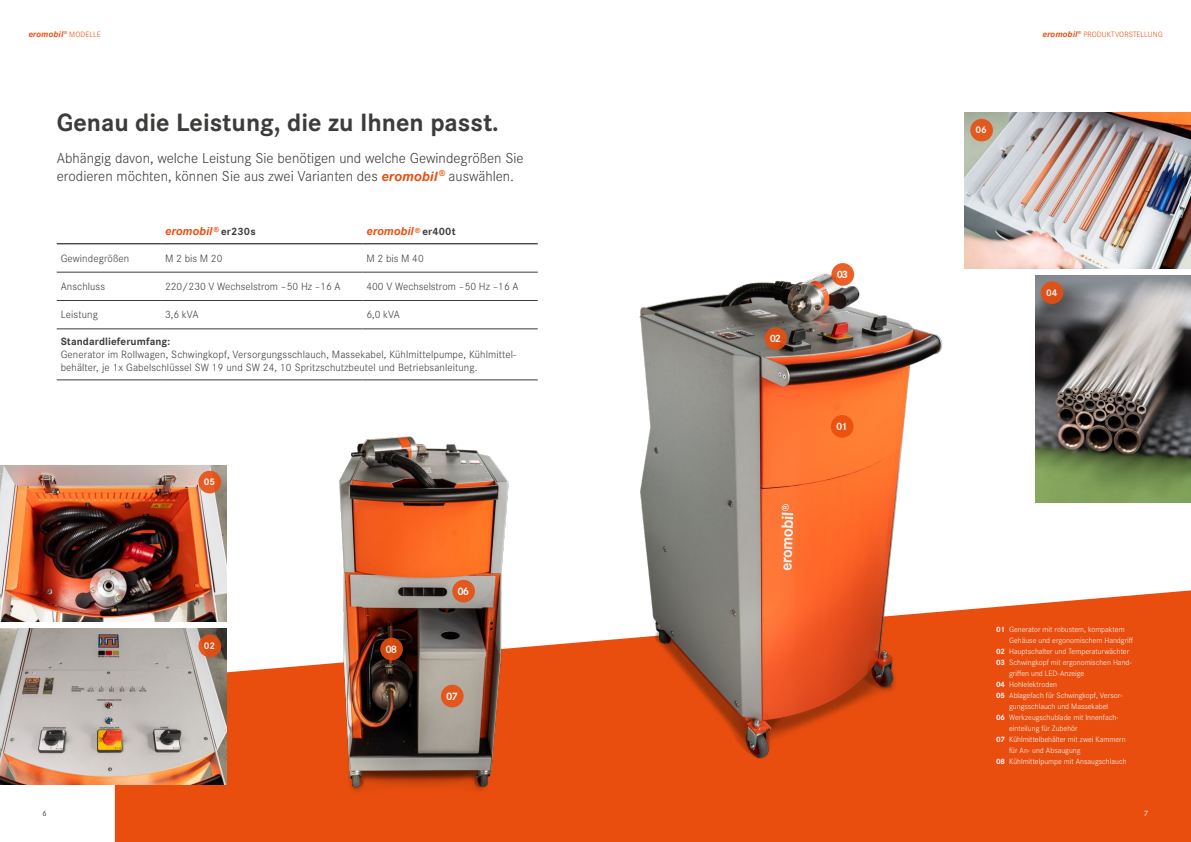
<style>
.page{position:relative;width:1191px;height:842px;background:#fff}
.page>*{position:absolute;margin:0;border:0;box-sizing:border-box;transform-origin:0 0}
.t1{font:700 26px "Corporate S";color:#3c3c3b}
.t2{font:300 15px/18px "Corporate S";color:#3c3c3b}
.t3{font:700 11.2px "Corporate S";color:#fff}
.t4{font:300 11px/13.2px "Corporate S";letter-spacing:.01em;color:#3c3c3b}
.t5{font:italic 700 11px "Arial";letter-spacing:.01em;color:#e94e0f}
.t6{font:700 11px "Corporate S";letter-spacing:.01em;color:#3c3c3b}
.t7{font:700 11px "Corporate S";color:#fff}
.t8{font:700 10px "Corporate S";color:#fff}
.t9{font:300 8px "Corporate S";color:#fff}
.t10{font:300 8px "Corporate S";color:#e94e0f}
.t11{font:italic 700 8px "Arial";letter-spacing:.02em;color:#e94e0f}
.t12{font:8px "Corporate S";color:#3c3c3b}
.t13{font:8px "Corporate S";color:#fff}
.s1{font-family:"Corporate S";font-weight:300;font-style:normal}
.s2{font-family:"Arial";font-weight:700;font-style:italic}
.s3{font-family:"Arial";font-weight:700;font-style:italic;font-size:13px;color:#e94e0f}
.s4{font-family:"Corporate S";font-style:normal;color:#3c3c3b}
.s5{font-weight:700}
</style>
<div class="page">
<svg style="left:115px;top:590px;width:1076px;height:252px;background:#eb622b"></svg>
<img style="left:0;top:465px;width:227px;height:156px">
<div style="left:198px;top:471px;width:23px;height:22px;background:#e75c23;border-radius:50%"></div>
<hr style="left:57px;top:244px;width:104px;height:1px;background:#000">
<hr style="left:161px;top:244px;width:201px;height:1px;background:#000">
<hr style="left:362px;top:244px;width:176px;height:1px;background:#000">
<hr style="left:57px;top:272px;width:104px;height:1px;background:#3c3c3b">
<hr style="left:161px;top:272px;width:201px;height:1px;background:#3c3c3b">
<hr style="left:362px;top:272px;width:176px;height:1px;background:#3c3c3b">
<hr style="left:57px;top:300px;width:104px;height:1px;background:#3c3c3b">
<hr style="left:161px;top:300px;width:201px;height:1px;background:#3c3c3b">
<hr style="left:362px;top:300px;width:176px;height:1px;background:#3c3c3b">
<hr style="left:57px;top:329px;width:104px;height:1px;background:#3c3c3b">
<hr style="left:161px;top:329px;width:201px;height:1px;background:#3c3c3b">
<hr style="left:362px;top:329px;width:176px;height:1px;background:#3c3c3b">
<hr style="left:57px;top:380px;width:104px;height:1px;background:#3c3c3b">
<hr style="left:161px;top:380px;width:201px;height:1px;background:#3c3c3b">
<hr style="left:362px;top:380px;width:176px;height:1px;background:#3c3c3b">
<img style="left:1035px;top:276px;width:156px;height:226px">
<img style="left:0;top:629px;width:227px;height:156px">
<svg style="left:198px;top:634px;width:23px;height:23px"></svg>
<img style="left:964px;top:113px;width:227px;height:155px">
<div style="left:970px;top:119px;width:23px;height:22px;background:#e3591e;border-radius:50%"></div>
<img style="left:608px;top:209px;width:366px;height:608px">
<div style="left:831px;top:415px;width:22px;height:23px;background:#e94e0f;border-radius:50%"></div>
<svg style="left:764px;top:327px;width:23px;height:23px"></svg>
<svg style="left:831px;top:263px;width:23px;height:23px"></svg>
<img style="left:318px;top:436px;width:210px;height:361px">
<div style="left:452px;top:580px;width:23px;height:22px;background:#e3571e;border-radius:50%"></div>
<div style="left:441px;top:685px;width:22px;height:22px;background:#e3571d;border-radius:50%"></div>
<svg style="left:380px;top:638px;width:23px;height:22px"></svg>
<svg style="left:1040px;top:281px;width:23px;height:23px"></svg>
<p class="t11" style="left:28px;top:29px;width:74px">eromobil <sup>®</sup> <span class="s1">MODELLE</span></p>
<p class="t10" style="left:1042px;top:29px;width:122px"><span class="s2">eromobil</span> <sup>®</sup> PRODUKTVORSTELLUNG</p>
<h1 class="t1" style="left:57px;top:104px;width:443px">Genau die Leistung, die zu Ihnen passt.</h1>
<h2 class="t2" style="left:57px;top:149px;width:468px">Abhängig davon, welche Leistung Sie benötigen und welche Gewindegrößen Sie erodieren möchten, können Sie aus zwei Varianten des <span class="s3">eromobil</span> <sup>®</sup> auswählen.</h2>
<h3 class="t5" style="left:165px;top:224px;width:92px">eromobil <sup>®</sup> <span class="s4">er230s</span></h3>
<h3 class="t5" style="left:366px;top:224px;width:91px">eromobil <sup>®</sup> <span class="s4">er400t</span></h3>
<h3 class="t4" style="left:61px;top:251px;width:70px">Gewindegrößen</h3>
<h3 class="t4" style="left:165px;top:251px;width:59px">M 2 bis M 20</h3>
<h3 class="t4" style="left:366px;top:251px;width:59px">M 2 bis M 40</h3>
<h3 class="t4" style="left:61px;top:279px;width:46px">Anschluss</h3>
<h3 class="t4" style="left:165px;top:279px;width:177px">220/230 V Wechselstrom –50 Hz –16 A</h3>
<h3 class="t4" style="left:366px;top:279px;width:154px">400 V Wechselstrom –50 Hz –16 A</h3>
<h3 class="t4" style="left:61px;top:308px;width:39px">Leistung</h3>
<h3 class="t4" style="left:165px;top:308px;width:35px">3,6 kVA</h3>
<h3 class="t4" style="left:366px;top:308px;width:35px">6,0 kVA</h3>
<h3 class="t6" style="left:61px;top:334px;width:111px">Standardlieferumfang:</h3>
<h3 class="t4" style="left:61px;top:347px;width:457px">Generator im Rollwagen, Schwingkopf, Versorgungsschlauch, Massekabel, Kühlmittelpumpe, Kühlmittel&shy;behälter, je 1x Gabelschlüssel SW 19 und SW 24, 10 Spritzschutzbeutel und Betriebsanleitung.</h3>
<p class="t8" style="left:204px;top:475px;width:13px">05</p>
<p class="t8" style="left:204px;top:639px;width:13px">02</p>
<h3 class="t3" style="left:385px;top:641px;width:13px">08</h3>
<h3 class="t3" style="left:457px;top:583px;width:13px">06</h3>
<h3 class="t3" style="left:446px;top:688px;width:13px">07</h3>
<h3 class="t7" style="left:770px;top:331px;width:13px">02</h3>
<h3 class="t7" style="left:836px;top:267px;width:13px">03</h3>
<h3 class="t7" style="left:836px;top:419px;width:13px">01</h3>
<p class="t8" style="left:975px;top:123px;width:13px">06</p>
<p class="t8" style="left:1046px;top:286px;width:13px">04</p>
<p class="t9" style="left:996px;top:624px;width:130px"><span class="s5">01</span> Generator mit robustem, kompaktem</p>
<p class="t9" style="left:1009px;top:635px;width:126px">Gehäuse und ergonomischem Handgriff</p>
<p class="t9" style="left:996px;top:646px;width:135px"><span class="s5">02</span> Hauptschalter und Temperaturwächter</p>
<p class="t9" style="left:996px;top:657px;width:137px"><span class="s5">03</span> Schwingkopf mit ergonomischen Hand-</p>
<p class="t9" style="left:1009px;top:668px;width:77px">griffen und LED-Anzeige</p>
<p class="t9" style="left:996px;top:679px;width:63px"><span class="s5">04</span> Hohlelektroden</p>
<p class="t9" style="left:996px;top:690px;width:128px"><span class="s5">05</span> Ablagefach für Schwingkopf, Versor-</p>
<p class="t9" style="left:1009px;top:701px;width:101px">gungsschlauch und Massekabel</p>
<p class="t9" style="left:996px;top:712px;width:124px"><span class="s5">06</span> Werkzeugschublade mit Innenfach-</p>
<p class="t9" style="left:1009px;top:723px;width:70px">einteilung für Zubehör</p>
<p class="t9" style="left:996px;top:734px;width:131px"><span class="s5">07</span> Kühlmittelbehälter mit zwei Kammern</p>
<p class="t9" style="left:1009px;top:745px;width:73px">für An- und Absaugung</p>
<p class="t9" style="left:996px;top:756px;width:132px"><span class="s5">08</span> Kühlmittelpumpe mit Ansaugschlauch</p>
<p class="t12" style="left:43px;top:809px;width:6px">6</p>
<p class="t13" style="left:1144px;top:809px;width:6px">7</p>
</div>
